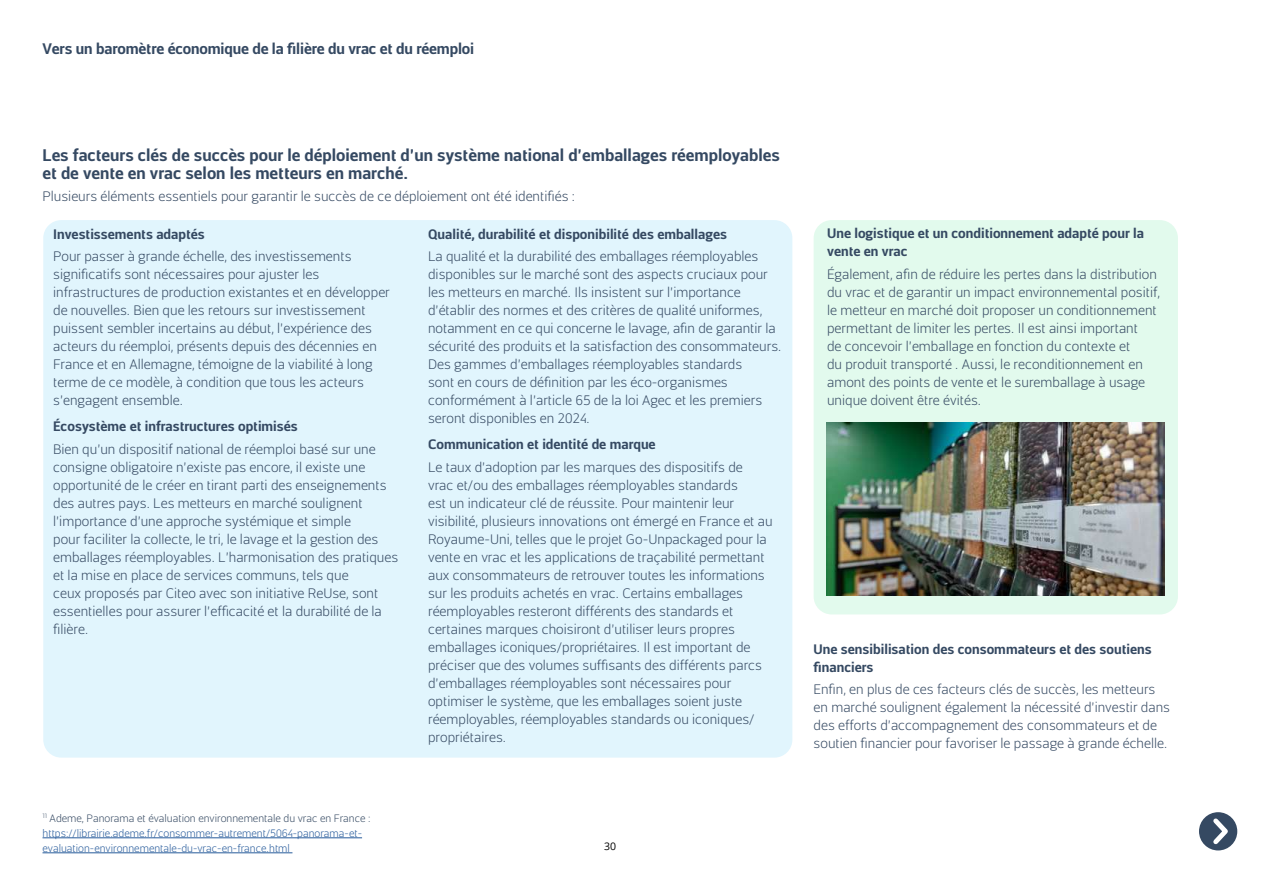
<style>
.page{position:relative;width:1263px;height:893px;background:#fff}
.page>*{position:absolute;margin:0;border:0;box-sizing:border-box;transform-origin:0 0}
.t1{font:700 16.5px/18px "Centuma";color:#354962}
.t2{font:700 15px "Centuma";letter-spacing:-.01em;color:#354962}
.t3{font:300 13.5px/18px "Centuma";color:#354962}
.t4{font:700 13.5px/18px "Centuma";color:#354962}
.t5{font:300 10.5px/15px "Centuma";color:#275b9b}
.t6{font:10.5px "Open Sans";color:#000}
.s1{color:#354962}
</style>
<div class="page">
<div style="left:43px;top:220px;width:749px;height:538px;background:#e1f5fd;border-radius:18px"></div>
<div style="left:814px;top:220px;width:364px;height:394px;background:#e2faed;border-radius:18px"></div>
<hr style="left:43px;top:837px;width:319px;height:1px;background:#275b9b">
<hr style="left:43px;top:852px;width:249px;height:1px;background:#275b9b">
<img style="left:827px;top:422px;width:337px;height:173px">
<div style="left:1199px;top:812px;width:38px;height:38px;background:#354962;border-radius:50%"></div>
<svg style="left:1209px;top:814px;width:23px;height:35px"></svg>
<p class="t2" style="left:43px;top:38px;width:433px">Vers un baromètre économique de la filière du vrac et du réemploi</p>
<p class="t1" style="left:43px;top:146px;width:739px">Les facteurs clés de succès pour le déploiement d’un système national d’emballages réemployables et de vente en vrac selon les metteurs en marché.</p>
<p class="t3" style="left:43px;top:187px;width:534px">Plusieurs éléments essentiels pour garantir le succès de ce déploiement ont été identifiés :</p>
<p class="t4" style="left:53px;top:224px;width:153px">Investissements adaptés</p>
<p class="t3" style="left:53px;top:247px;width:338px">Pour passer à grande échelle, des investissements significatifs sont nécessaires pour ajuster les infrastructures de production existantes et en développer de nouvelles. Bien que les retours sur investissement puissent sembler incertains au début, l’expérience des acteurs du réemploi, présents depuis des décennies en France et en Allemagne, témoigne de la viabilité à long terme de ce modèle, à condition que tous les acteurs s’engagent ensemble.</p>
<p class="t4" style="left:53px;top:417px;width:246px">Écosystème et infrastructures optimisés</p>
<p class="t3" style="left:53px;top:439px;width:347px">Bien qu’un dispositif national de réemploi basé sur une consigne obligatoire n’existe pas encore, il existe une opportunité de le créer en tirant parti des enseignements des autres pays. Les metteurs en marché soulignent l’importance d’une approche systémique et simple<br>pour faciliter la collecte, le tri, le lavage et la gestion des emballages réemployables. L’harmonisation des pratiques et la mise en place de services communs, tels que<br>ceux proposés par Citeo avec son initiative ReUse, sont essentielles pour assurer l’efficacité et la durabilité de la filière.</p>
<p class="t5" style="left:43px;top:810px;width:329px"><sup>11</sup> <span class="s1">Ademe, Panorama et évaluation environnementale du vrac en France : </span>https://librairie.ademe.fr/consommer-autrement/5064-panorama-et&shy;evaluation-environnementale-du-vrac-en-france.html</p>
<p class="t4" style="left:428px;top:224px;width:300px">Qualité, durabilité et disponibilité des emballages</p>
<p class="t3" style="left:428px;top:246px;width:355px">La qualité et la durabilité des emballages réemployables disponibles sur le marché sont des aspects cruciaux pour les metteurs en marché. Ils insistent sur l’importance d’établir des normes et des critères de qualité uniformes, notamment en ce qui concerne le lavage, afin de garantir la sécurité des produits et la satisfaction des consommateurs.<br>Des gammes d’emballages réemployables standards<br>sont en cours de définition par les éco-organismes conformément à l’article 65 de la loi Agec et les premiers seront disponibles en 2024.</p>
<p class="t4" style="left:428px;top:435px;width:229px">Communication et identité de marque</p>
<p class="t3" style="left:428px;top:457px;width:346px">Le taux d’adoption par les marques des dispositifs de<br>vrac et/ou des emballages réemployables standards<br>est un indicateur clé de réussite. Pour maintenir leur visibilité, plusieurs innovations ont émergé en France et au Royaume-Uni, telles que le projet Go-Unpackaged pour la vente en vrac et les applications de traçabilité permettant aux consommateurs de retrouver toutes les informations sur les produits achetés en vrac. Certains emballages réemployables resteront différents des standards et certaines marques choisiront d’utiliser leurs propres emballages iconiques/propriétaires. Il est important de préciser que des volumes suffisants des différents parcs d’emballages réemployables sont nécessaires pour optimiser le système, que les emballages soient juste réemployables, réemployables standards ou iconiques/ propriétaires.</p>
<p class="t6" style="left:604px;top:839px;width:13px">30</p>
<p class="t4" style="left:827px;top:224px;width:318px">Une logistique et un conditionnement adapté pour la vente en vrac</p>
<p class="t3" style="left:827px;top:264px;width:334px">Également, afin de réduire les pertes dans la distribution du vrac et de garantir un impact environnemental positif, le metteur en marché doit proposer un conditionnement permettant de limiter les pertes. Il est ainsi important<br>de concevoir l’emballage en fonction du contexte et<br>du produit transporté . Aussi, le reconditionnement en amont des points de vente et le suremballage à usage unique doivent être évités.</p>
<p class="t4" style="left:814px;top:639px;width:339px">Une sensibilisation des consommateurs et des soutiens financiers</p>
<p class="t3" style="left:814px;top:679px;width:358px">Enfin, en plus de ces facteurs clés de succès, les metteurs en marché soulignent également la nécessité d’investir dans des efforts d’accompagnement des consommateurs et de soutien financier pour favoriser le passage à grande échelle.</p>
</div>
